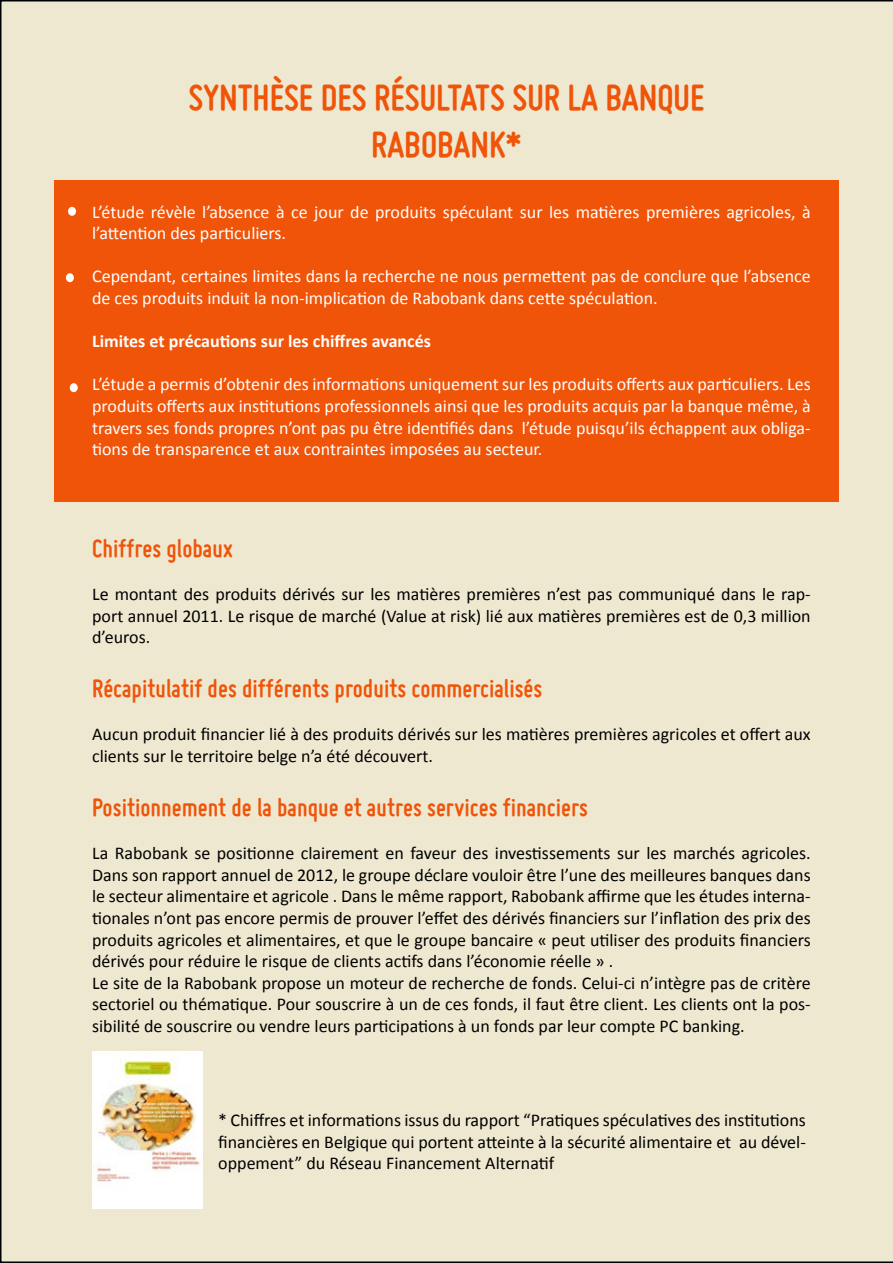
<style>
.page{position:relative;width:893px;height:1263px;background:#eee8d0}
.page>*{position:absolute;margin:0;border:0;box-sizing:border-box;transform-origin:0 0}
.t1{font:700 39px/46.8px "Miso";color:#f05409;text-align:center}
.t2{font:700 27px "Miso";color:#f05409}
.t3{font:18px/21.6px "Calibri";color:#000;text-align:justify}
.t4{font:18px/21.6px "Calibri";color:#fff}
.t5{font:700 18px "Calibri";color:#fff}
</style>
<div class="page">
<div style="left:54px;top:181px;width:785px;height:321px;background:#f05409"></div>
<div style="left:68px;top:207px;width:8px;height:9px;background:#fff;border-radius:50%"></div>
<div style="left:66px;top:273px;width:8px;height:9px;background:#fff;border-radius:50%"></div>
<div style="left:70px;top:383px;width:8px;height:9px;background:#fff;border-radius:50%"></div>
<img style="left:92px;top:1052px;width:111px;height:157px">
<h1 class="t1" style="left:188px;top:73px;width:518px">SYNTHÈSE DES RÉSULTATS SUR LA BANQUE<br>RABOBANK*</h1>
<p class="t4" style="left:92px;top:201px;width:720px">L’étude révèle l’absence à ce jour de produits spéculant sur les matières premières agricoles, à l’attention des particuliers.</p>
<p class="t4" style="left:92px;top:266px;width:720px">Cependant, certaines limites dans la recherche ne nous permettent pas de conclure que l’absence de ces produits induit la non-implication de Rabobank dans cette spéculation.</p>
<p class="t5" style="left:92px;top:330px;width:340px">Limites et précautions sur les chiffres avancés</p>
<p class="t4" style="left:92px;top:374px;width:720px;text-align:justify">L’étude a permis d’obtenir des informations uniquement sur les produits offerts aux particuliers. Les produits offerts aux institutions professionnels ainsi que les produits acquis par la banque même, à travers ses fonds propres n’ont pas pu être identifiés dans l’étude puisqu’ils échappent aux obliga&shy;tions de transparence et aux contraintes imposées au secteur.</p>
<h2 class="t2" style="left:92px;top:533px;width:142px">Chiffres globaux</h2>
<p class="t3" style="left:92px;top:583px;width:720px">Le montant des produits dérivés sur les matières premières n’est pas communiqué dans le rap&shy;port annuel 2011. Le risque de marché (Value at risk) lié aux matières premières est de 0,3 million d’euros.</p>
<h2 class="t2" style="left:92px;top:673px;width:452px">Récapitulatif des différents produits commercialisés</h2>
<p class="t3" style="left:92px;top:724px;width:720px">Aucun produit financier lié à des produits dérivés sur les matières premières agricoles et offert aux clients sur le territoire belge n’a été découvert.</p>
<h2 class="t2" style="left:92px;top:792px;width:497px">Positionnement de la banque et autres services financiers</h2>
<p class="t3" style="left:92px;top:842px;width:720px;text-align:left">La Rabobank se positionne clairement en faveur des investissements sur les marchés agricoles.<br>Dans son rapport annuel de 2012, le groupe déclare vouloir être l’une des meilleures banques dans le secteur alimentaire et agricole . Dans le même rapport, Rabobank affirme que les études interna&shy;tionales n’ont pas encore permis de prouver l’effet des dérivés financiers sur l’inflation des prix des produits agricoles et alimentaires, et que le groupe bancaire « peut utiliser des produits financiers dérivés pour réduire le risque de clients actifs dans l’économie réelle » .<br>Le site de la Rabobank propose un moteur de recherche de fonds. Celui-ci n’intègre pas de critère sectoriel ou thématique. Pour souscrire à un de ces fonds, il faut être client. Les clients ont la pos&shy;sibilité de souscrire ou vendre leurs participations à un fonds par leur compte PC banking.</p>
<p class="t3" style="left:218px;top:1109px;width:589px">* Chiffres et informations issus du rapport “Pratiques spéculatives des institutions financières en Belgique qui portent atteinte à la sécurité alimentaire et au dével&shy;oppement” du Réseau Financement Alternatif</p>
</div>
